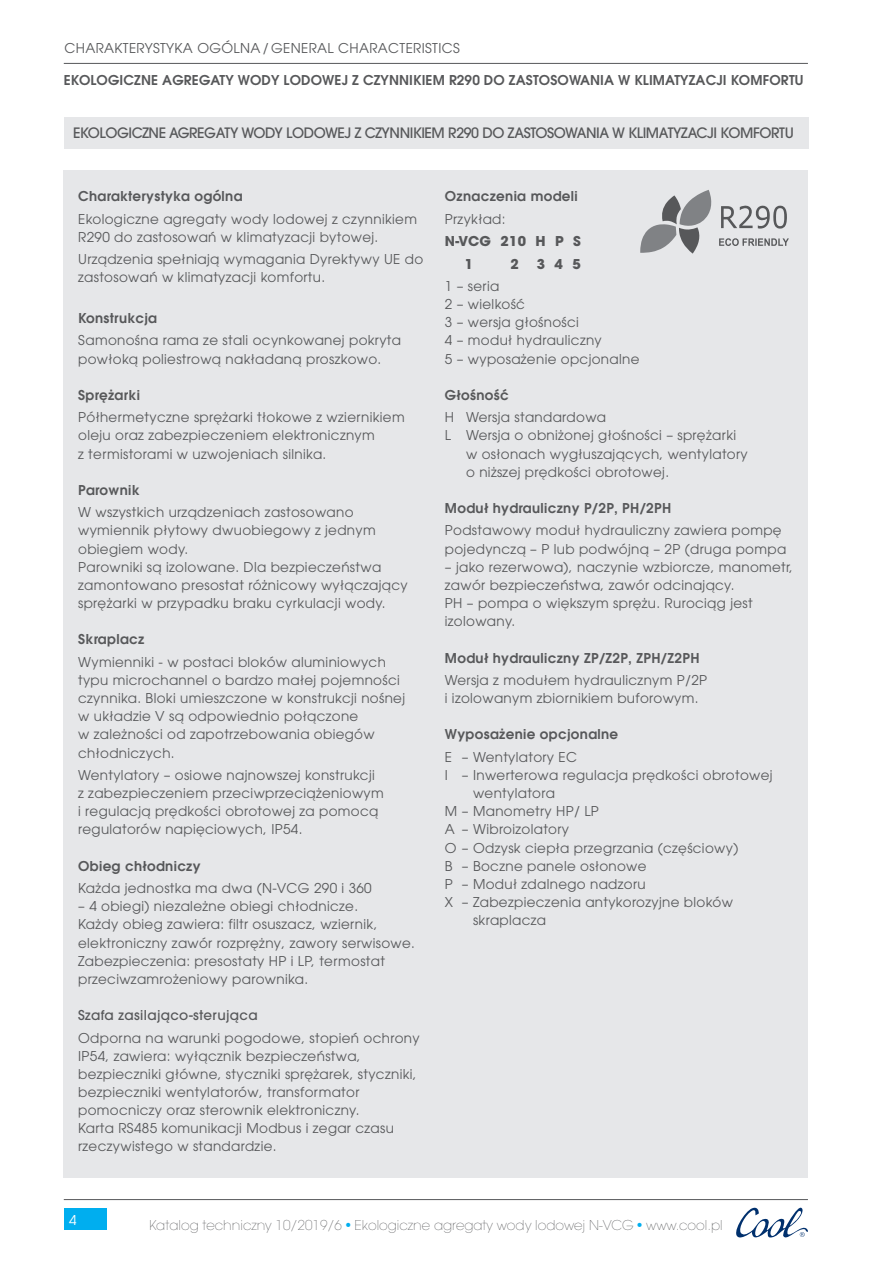
<style>
.page{position:relative;width:893px;height:1263px;background:#fff}
.page>*{position:absolute;margin:0;border:0;box-sizing:border-box;transform-origin:0 0}
.t1{font:500 14.25px "ITC Avant Garde Pro";letter-spacing:-.03em;color:#57585a}
.t2{font:13.5px/18.1px "ITC Avant Garde Pro";letter-spacing:.025em;color:#57585a}
.t3{font:600 13.5px "ITC Avant Garde Pro";letter-spacing:.025em;color:#57585a}
.t4{font:200 13.5px "ITC Avant Garde Pro";color:#57585a}
.t5{font:500 13.5px "ITC Avant Garde Pro";letter-spacing:.025em;color:#57585a}
.t6{font:700 13.5px "ITC Avant Garde Pro";letter-spacing:.025em;color:#57585a}
.t7{font:13.5px "ITC Avant Garde Pro";color:#fff}
.s1{color:#00aeef}
</style>
<div class="page">
<div style="left:64px;top:170px;width:744px;height:1008px;background:#e6e7e9"></div>
<hr style="left:64px;top:63px;width:744px;height:1px;background:#57585a">
<hr style="left:64px;top:1199px;width:744px;height:1px;background:#57585a">
<div style="left:64px;top:1209px;width:42px;height:21px;background:#00aeef"></div>
<svg style="left:736px;top:1207px;width:72px;height:31px"></svg>
<div style="left:65px;top:117px;width:744px;height:32px;background:#e6e7e9"></div>
<svg style="left:640px;top:190px;width:72px;height:64px"></svg>
<svg style="left:721px;top:205px;width:66px;height:24px"></svg>
<svg style="left:719px;top:238px;width:70px;height:8px"></svg>
<p class="t2" style="left:65px;top:38px;width:397px">CHARAKTERYSTYKA OGÓLNA / GENERAL CHARACTERISTICS</p>
<p class="t3" style="left:64px;top:71px;width:741px">EKOLOGICZNE AGREGATY WODY LODOWEJ Z CZYNNIKIEM R290 DO ZASTOSOWANIA W KLIMATYZACJI KOMFORTU</p>
<p class="t1" style="left:73px;top:124px;width:722px">EKOLOGICZNE AGREGATY WODY LODOWEJ Z CZYNNIKIEM R290 DO ZASTOSOWANIA W KLIMATYZACJI KOMFORTU</p>
<p class="t3" style="left:78px;top:188px;width:166px">Charakterystyka ogólna</p>
<p class="t2" style="left:78px;top:210px;width:340px">Ekologiczne agregaty wody lodowej z czynnikiem<br>R290 do zastosowań w klimatyzacji bytowej.</p>
<p class="t2" style="left:78px;top:250px;width:347px">Urządzenia spełniają wymagania Dyrektywy UE do zastosowań w klimatyzacji komfortu.</p>
<p class="t3" style="left:78px;top:309px;width:80px">Konstrukcja</p>
<p class="t2" style="left:78px;top:331px;width:324px">Samonośna rama ze stali ocynkowanej pokryta powłoką poliestrową nakładaną proszkowo.</p>
<p class="t3" style="left:78px;top:386px;width:63px">Sprężarki</p>
<p class="t2" style="left:78px;top:408px;width:328px">Półhermetyczne sprężarki tłokowe z wziernikiem oleju oraz zabezpieczeniem elektronicznym<br>z termistorami w uzwojeniach silnika.</p>
<p class="t3" style="left:78px;top:481px;width:63px">Parownik</p>
<p class="t2" style="left:78px;top:503px;width:299px">W wszystkich urządzeniach zastosowano wymiennik płytowy dwuobiegowy z jednym obiegiem wody.</p>
<p class="t2" style="left:78px;top:558px;width:331px">Parowniki są izolowane. Dla bezpieczeństwa zamontowano presostat różnicowy wyłączający sprężarki w przypadku braku cyrkulacji wody.</p>
<p class="t3" style="left:78px;top:631px;width:68px">Skraplacz</p>
<p class="t2" style="left:78px;top:653px;width:328px">Wymienniki - w postaci bloków aluminiowych typu microchannel o bardzo małej pojemności czynnika. Bloki umieszczone w konstrukcji nośnej w układzie V są odpowiednio połączone<br>w zależności od zapotrzebowania obiegów chłodniczych.</p>
<p class="t2" style="left:78px;top:766px;width:307px">Wentylatory – osiowe najnowszej konstrukcji z zabezpieczeniem przeciwprzeciążeniowym i regulacją prędkości obrotowej za pomocą regulatorów napięciowych, IP54.</p>
<p class="t3" style="left:78px;top:857px;width:124px">Obieg chłodniczy</p>
<p class="t2" style="left:78px;top:879px;width:295px">Każda jednostka ma dwa (N-VCG 290 i 360</p>
<p class="t2" style="left:78px;top:897px;width:338px">– 4 obiegi) niezależne obiegi chłodnicze.<br>Każdy obieg zawiera: filtr osuszacz, wziernik, elektroniczny zawór rozprężny, zawory serwisowe.<br>Zabezpieczenia: presostaty HP i LP, termostat przeciwzamrożeniowy parownika.</p>
<p class="t5" style="left:78px;top:1007px;width:181px">Szafa zasilająco-sterująca</p>
<p class="t2" style="left:78px;top:1028px;width:343px">Odporna na warunki pogodowe, stopień ochrony IP54, zawiera: wyłącznik bezpieczeństwa, bezpieczniki główne, styczniki sprężarek, styczniki, bezpieczniki wentylatorów, transformator pomocniczy oraz sterownik elektroniczny.</p>
<p class="t2" style="left:78px;top:1119px;width:317px">Karta RS485 komunikacji Modbus i zegar czasu rzeczywistego w standardzie.</p>
<p class="t3" style="left:445px;top:188px;width:134px">Oznaczenia modeli</p>
<p class="t2" style="left:445px;top:210px;width:62px">Przykład:</p>
<p class="t6" style="left:445px;top:232px;width:137px">N-VCG 210 H P S</p>
<p class="t6" style="left:465px;top:255px;width:10px">1</p>
<p class="t6" style="left:510px;top:255px;width:10px">2</p>
<p class="t6" style="left:537px;top:255px;width:45px">3 4 5</p>
<p class="t2" style="left:445px;top:277px;width:56px">1 – seria</p>
<p class="t2" style="left:445px;top:295px;width:82px">2 – wielkość</p>
<p class="t2" style="left:445px;top:313px;width:136px">3 – wersja głośności</p>
<p class="t2" style="left:445px;top:331px;width:159px">4 – moduł hydrauliczny</p>
<p class="t2" style="left:445px;top:349px;width:196px">5 – wyposażenie opcjonalne</p>
<p class="t3" style="left:445px;top:386px;width:65px">Głośność</p>
<p class="t2" style="left:445px;top:408px;width:163px">H Wersja standardowa</p>
<p class="t2" style="left:466px;top:426px;width:283px;text-indent:-21px">L Wersja o obniżonej głośności – sprężarki w osłonach wygłuszających, wentylatory o niższej prędkości obrotowej.</p>
<p class="t3" style="left:445px;top:499px;width:228px">Moduł hydrauliczny P/2P, PH/2PH</p>
<p class="t2" style="left:445px;top:521px;width:343px">Podstawowy moduł hydrauliczny zawiera pompę pojedynczą – P lub podwójną – 2P (druga pompa</p>
<p class="t2" style="left:445px;top:558px;width:350px">– jako rezerwowa), naczynie wzbiorcze, manometr, zawór bezpieczeństwa, zawór odcinający.<br>PH – pompa o większym sprężu. Rurociąg jest izolowany.</p>
<p class="t3" style="left:445px;top:649px;width:256px">Moduł hydrauliczny ZP/Z2P, ZPH/Z2PH</p>
<p class="t2" style="left:445px;top:671px;width:264px">Wersja z modułem hydraulicznym P/2P i izolowanym zbiornikiem buforowym.</p>
<p class="t3" style="left:445px;top:726px;width:175px">Wyposażenie opcjonalne</p>
<p class="t2" style="left:445px;top:748px;width:134px">E – Wentylatory EC</p>
<p class="t2" style="left:473px;top:766px;width:301px;text-indent:-28px">I – Inwerterowa regulacja prędkości obrotowej wentylatora</p>
<p class="t2" style="left:445px;top:802px;width:156px">M – Manometry HP/ LP</p>
<p class="t2" style="left:445px;top:820px;width:126px">A – Wibroizolatory</p>
<p class="t2" style="left:445px;top:838px;width:295px">O – Odzysk ciepła przegrzania (częściowy)</p>
<p class="t2" style="left:445px;top:856px;width:203px">B – Boczne panele osłonowe</p>
<p class="t2" style="left:445px;top:875px;width:202px">P – Moduł zdalnego nadzoru</p>
<p class="t2" style="left:473px;top:893px;width:261px;text-indent:-28px">X – Zabezpieczenia antykorozyjne bloków skraplacza</p>
<p class="t7" style="left:69px;top:1211px;width:9px">4</p>
<p class="t4" style="left:149px;top:1216px;width:575px">Katalog techniczny 10/2019/6 <span class="s1">•</span> Ekologiczne agregaty wody lodowej N-VCG <span class="s1">•</span> www.cool.pl</p>
</div>
